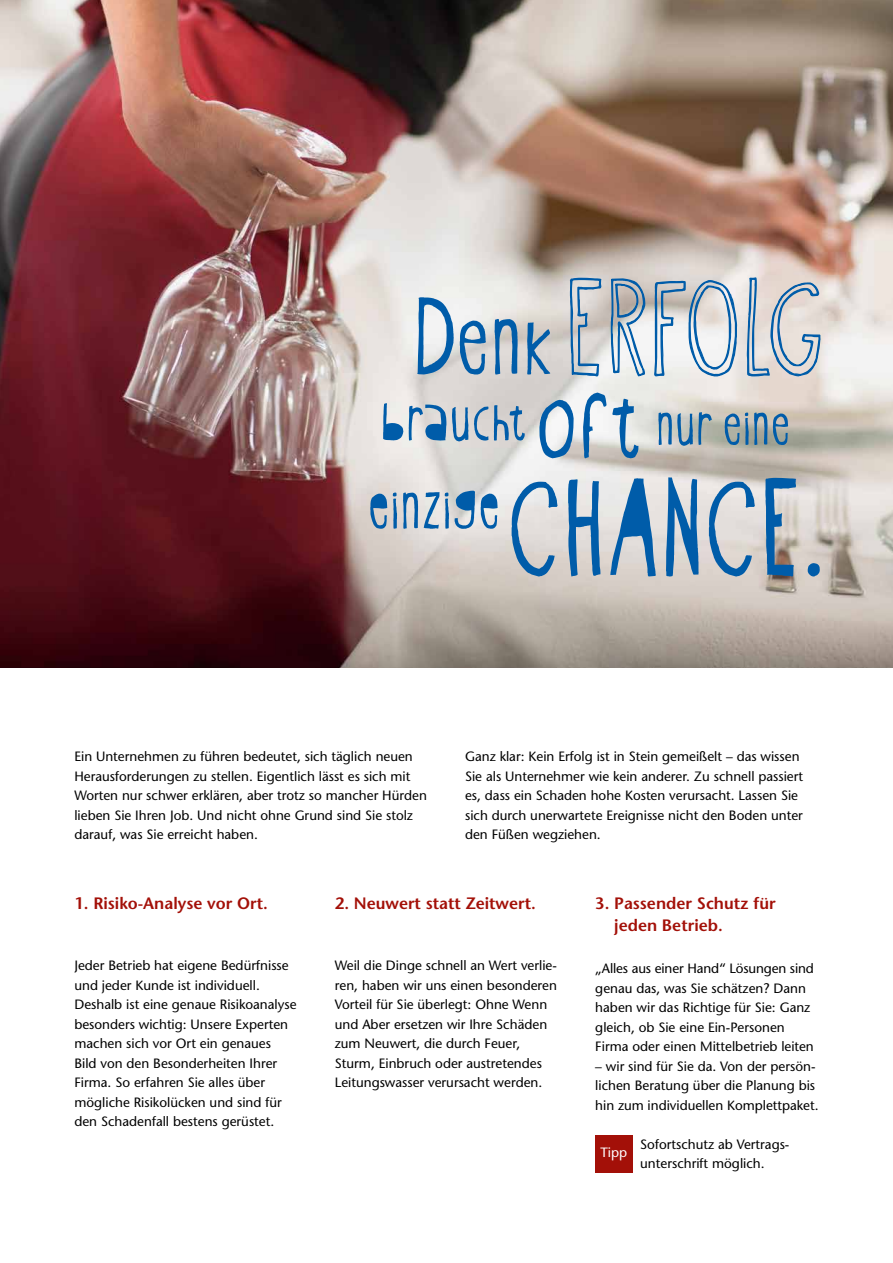
<style>
.page{position:relative;width:893px;height:1263px;background:#fff}
.page>*{position:absolute;margin:0;border:0;box-sizing:border-box;transform-origin:0 0}
.t1{font:153.15px "Oyster Stencil CEE";letter-spacing:.03em;color:#005ca9}
.t2{font:121.65px "Oyster CEE";color:#005ca9}
.t3{font:79.35px "Oyster Stencil CEE";letter-spacing:.03em;color:#005ca9}
.t4{font:75.3px "Oyster Stencil CEE";letter-spacing:.03em;color:#005ca9}
.t5{font:71.1px "Oyster CEE";letter-spacing:.03em;color:#005ca9}
.t6{font:600 16.5px/22.5px "Stone Sans";color:#a31008}
.t7{font:13.5px/19.5px "Stone Sans";color:#000}
.t8{font:13.5px "Stone Sans";color:#fff}
.s1{font-size:129.45px}
</style>
<div class="page">
<div style="left:595px;top:1135px;width:37px;height:37px;background:#a31008"></div>
<img style="left:0;top:0;width:893px;height:668px">
<svg style="left:569px;top:277px;width:77px;height:230px"></svg>
<svg style="left:654px;top:257px;width:84px;height:120px"></svg>
<svg style="left:746px;top:172px;width:75px;height:205px;background:#bfaca7"></svg>
<h2 class="t2" style="left:415px;top:276px;width:139px">Denk</h2>
<h3 class="t5" style="left:537px;top:387px;width:254px"><span class="s1">oft</span> nur eine</h3>
<h1 class="t1" style="left:509px;top:453px;width:317px">CHANCE.</h1>
<h3 class="t4" style="left:382px;top:380px;width:146px">braucht</h3>
<h3 class="t3" style="left:369px;top:465px;width:132px">einzige</h3>
<p class="t7" style="left:74px;top:747px;width:354px">Ein Unternehmen zu führen bedeutet, sich täglich neuen Herausforderungen zu stellen. Eigentlich lässt es sich mit Worten nur schwer erklären, aber trotz so mancher Hürden lieben Sie Ihren Job. Und nicht ohne Grund sind Sie stolz darauf, was Sie erreicht haben.</p>
<p class="t7" style="left:465px;top:747px;width:340px">Ganz klar: Kein Erfolg ist in Stein gemeißelt – das wissen Sie als Unternehmer wie kein anderer. Zu schnell passiert es, dass ein Schaden hohe Kosten verursacht. Lassen Sie sich durch unerwartete Ereignisse nicht den Boden unter den Füßen wegziehen.</p>
<p class="t6" style="left:74px;top:891px;width:195px">1. Risiko-Analyse vor Ort.</p>
<p class="t7" style="left:74px;top:955px;width:224px">Jeder Betrieb hat eigene Bedürfnisse und jeder Kunde ist individuell.<br>Deshalb ist eine genaue Risikoanalyse besonders wichtig: Unsere Experten machen sich vor Ort ein genaues Bild von den Besonderheiten Ihrer Firma. So erfahren Sie alles über mögliche Risikolücken und sind für den Schadenfall bestens gerüstet.</p>
<p class="t6" style="left:335px;top:891px;width:203px">2. Neuwert statt Zeitwert.</p>
<p class="t7" style="left:335px;top:955px;width:224px">Weil die Dinge schnell an Wert verlie&shy;ren, haben wir uns einen besonderen Vorteil für Sie überlegt: Ohne Wenn und Aber ersetzen wir Ihre Schäden zum Neuwert, die durch Feuer, Sturm, Einbruch oder austretendes Leitungswasser verursacht werden.</p>
<p class="t6" style="left:614px;top:891px;width:163px;text-indent:-19px">3. Passender Schutz für jeden Betrieb.</p>
<p class="t7" style="left:595px;top:958px;width:220px">„Alles aus einer Hand“ Lösungen sind genau das, was Sie schätzen? Dann haben wir das Richtige für Sie: Ganz gleich, ob Sie eine Ein-Personen Firma oder einen Mittelbetrieb leiten</p>
<p class="t7" style="left:595px;top:1056px;width:225px">– wir sind für Sie da. Von der persön&shy;lichen Beratung über die Planung bis hin zum individuellen Komplettpaket.</p>
<p class="t8" style="left:601px;top:1144px;width:28px">Tipp</p>
<p class="t7" style="left:640px;top:1134px;width:151px">Sofortschutz ab Vertrags&shy;unterschrift möglich.</p>
</div>
